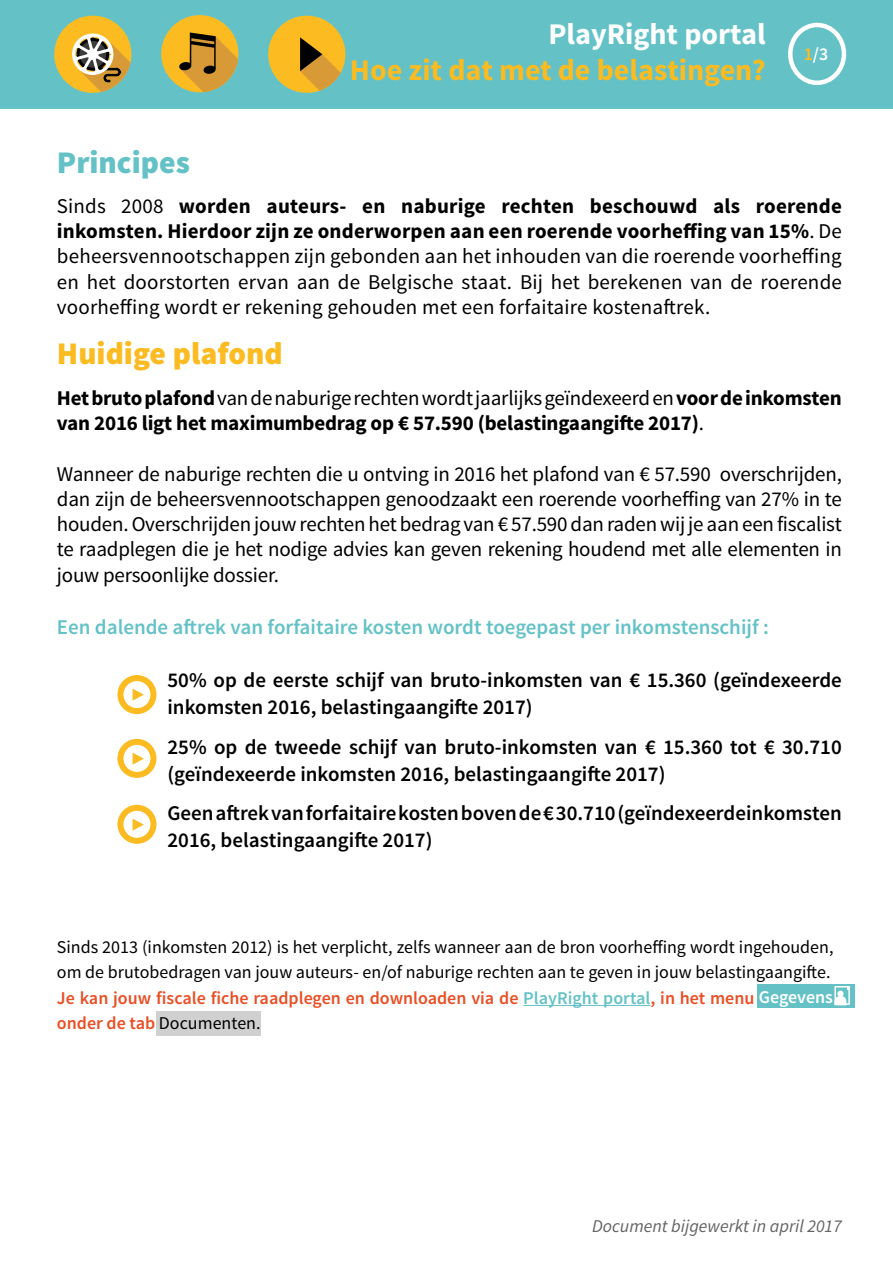
<style>
.page{position:relative;width:893px;height:1263px;background:#fff}
.page>*{position:absolute;margin:0;border:0;box-sizing:border-box;transform-origin:0 0}
.t1{font:900 31.5px "Source Sans Pro";color:#fbbb21}
.t2{font:900 31.5px "Source Sans Pro";color:#64c2c7}
.t3{font:700 30px "Source Sans Pro";color:#fbbb21}
.t4{font:700 30px "Source Sans Pro";color:#fff}
.t5{font:22.5px "Source Code Pro";color:#fbbb21}
.t6{font:21px/25.2px "Source Sans Pro";letter-spacing:-.01em;color:#000;text-align:justify}
.t7{font:600 21px/27px "Source Sans Pro";color:#000}
.t8{font:700 21px/25.2px "Source Sans Pro";letter-spacing:-.01em;color:#000}
.t9{font:600 21px "Source Sans Pro";color:#64c2c7}
.t10{font:18px/25.5px "Source Sans Pro";color:#000}
.t11{font:italic 18px "Source Sans Pro";color:#646363}
.t12{font:600 18px "Source Sans Pro";color:#fff}
.s1{color:#fbbb21}
.s2{font-weight:700}
.s3{font-weight:400}
.s4{font-weight:600;color:#e94e24}
.s5{font-weight:600;color:#64c2c7}
.s6{font-weight:600;color:#fff}
</style>
<div class="page">
<div style="left:0;top:0;width:893px;height:109px;background:#64c2c7"></div>
<div style="left:788px;top:23px;width:58px;height:62px;border:4px solid #fff;border-radius:50%"></div>
<div style="left:161px;top:15px;width:77px;height:77px;background:#fbbb21;border-radius:50%"></div>
<svg style="left:179px;top:31px;width:59px;height:61px"></svg>
<div style="left:54px;top:16px;width:77px;height:77px;background:#fbbb21;border-radius:50%"></div>
<svg style="left:69px;top:31px;width:62px;height:61px"></svg>
<div style="left:268px;top:16px;width:77px;height:77px;background:#fbbb21;border-radius:50%"></div>
<svg style="left:300px;top:37px;width:41px;height:54px"></svg>
<svg style="left:120px;top:678px;width:33px;height:33px"></svg>
<div style="left:117px;top:675px;width:39px;height:39px;border:6px solid #fbbb21;border-radius:50%"></div>
<svg style="left:120px;top:742px;width:33px;height:33px"></svg>
<div style="left:117px;top:739px;width:39px;height:39px;border:6px solid #fbbb21;border-radius:50%"></div>
<svg style="left:120px;top:808px;width:33px;height:33px"></svg>
<div style="left:117px;top:805px;width:39px;height:39px;border:6px solid #fbbb21;border-radius:50%"></div>
<div style="left:156px;top:1011px;width:105px;height:25px;background:#d0d0d0"></div>
<hr style="left:523px;top:1005px;width:127px;height:1px;background:#64c2c7">
<div style="left:757px;top:984px;width:98px;height:24px;background:#64c2c7"></div>
<svg style="left:834px;top:986px;width:16px;height:19px"></svg>
<h1 class="t2" style="left:57px;top:142px;width:135px">Principes</h1>
<h2 class="t4" style="left:548px;top:15px;width:219px">PlayRight portal</h2>
<h2 class="t3" style="left:350px;top:51px;width:417px">Hoe zit dat met de belastingen?</h2>
<p class="t12" style="left:804px;top:43px;width:26px"><span class="s1">1</span>/3</p>
<p class="t6" style="left:57px;top:194px;width:786px">Sinds 2008 <span class="s2">worden auteurs- en naburige rechten beschouwd als roerende inkomsten. Hierdoor zijn ze onderworpen aan een roerende voorheffing van 15%</span>. De beheersvennootschappen zijn gebonden aan het inhouden van die roerende voorheffing en het doorstorten ervan aan de Belgische staat. Bij het berekenen van de roerende voorheffing wordt er rekening gehouden met een forfaitaire kostenaftrek.</p>
<h1 class="t1" style="left:57px;top:333px;width:227px">Huidige plafond</h1>
<p class="t8" style="left:57px;top:386px;width:786px">Het bruto plafond <span class="s3">van de naburige rechten wordt jaarlijks geïndexeerd en</span> voor de inkomsten van 2016 ligt het maximumbedrag op € 57.590 (belastingaangifte 2017)<span class="s3">.</span></p>
<p class="t6" style="left:57px;top:462px;width:787px">Wanneer de naburige rechten die u ontving in 2016 het plafond van € 57.590 overschrijden, dan zijn de beheersvennootschappen genoodzaakt een roerende voorheffing van 27% in te houden. Overschrijden jouw rechten het bedrag van € 57.590 dan raden wij je aan een fiscalist te raadplegen die je het nodige advies kan geven rekening houdend met alle elementen in jouw persoonlijke dossier.</p>
<p class="t9" style="left:57px;top:614px;width:713px">Een dalende aftrek van forfaitaire kosten wordt toegepast per inkomstenschijf :</p>
<p class="t7" style="left:167px;top:667px;width:676px;text-indent:-30px">• 50% op de eerste schijf van bruto-inkomsten van € 15.360 (geïndexeerde inkomsten 2016, belastingaangifte 2017)</p>
<p class="t7" style="left:167px;top:734px;width:676px;text-indent:-30px">• 25% op de tweede schijf van bruto-inkomsten van € 15.360 tot € 30.710 (geïndexeerde inkomsten 2016, belastingaangifte 2017)</p>
<p class="t7" style="left:167px;top:800px;width:676px;text-indent:-30px">• Geen aftrek van forfaitaire kosten boven de € 30.710 (geïndexeerdeinkomsten<br>2016, belastingaangifte 2017)</p>
<p class="t5" style="left:131px;top:680px;width:15px">▶</p>
<p class="t5" style="left:131px;top:743px;width:15px">▶</p>
<p class="t5" style="left:131px;top:809px;width:15px">▶</p>
<p class="t10" style="left:57px;top:934px;width:778px">Sinds 2013 (inkomsten 2012) is het verplicht, zelfs wanneer aan de bron voorheffing wordt ingehouden, om de brutobedragen van jouw auteurs- en/of naburige rechten aan te geven in jouw belastingaangifte.<br><span class="s4">Je kan jouw fiscale fiche raadplegen en downloaden via de</span> <span class="s5">PlayRight portal</span><span class="s4">, in het menu</span> <span class="s6">Gegevens </span><span class="s4">onder de tab</span> Documenten.</p>
<p class="t11" style="left:592px;top:1215px;width:251px">Document bijgewerkt in april 2017</p>
</div>
